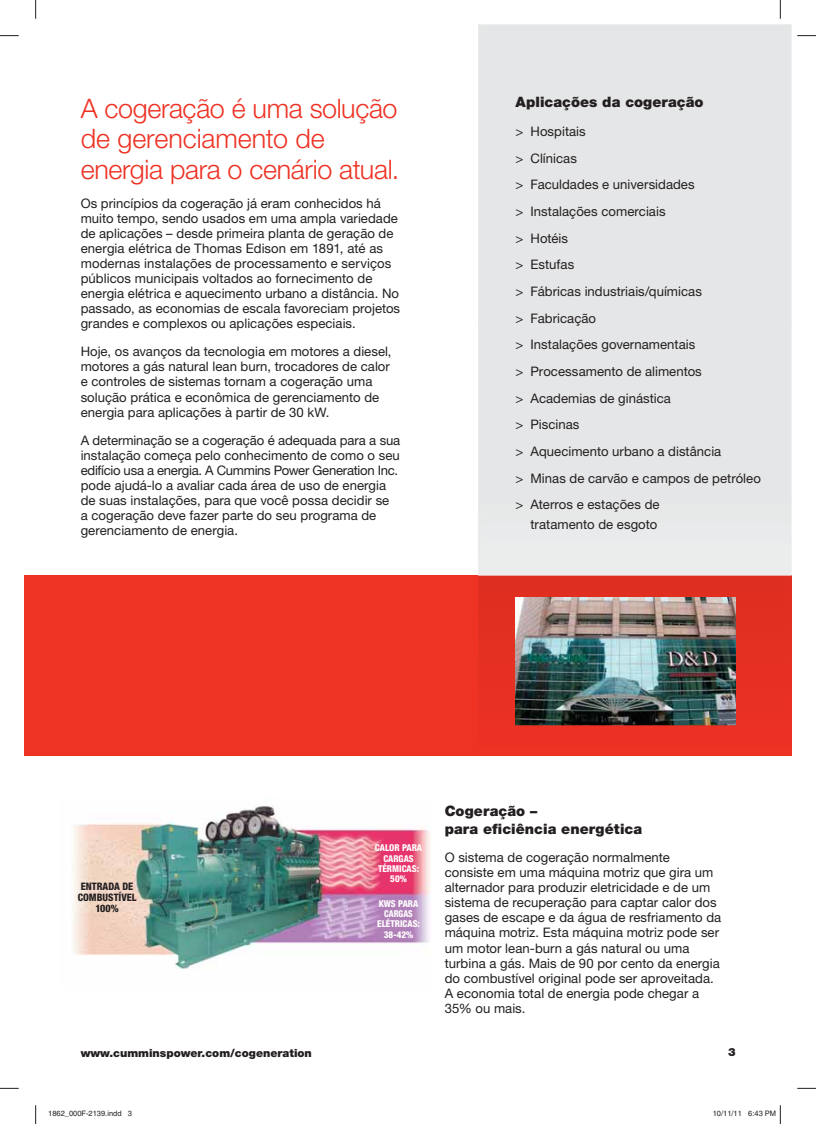
<style>
.page{position:relative;width:816px;height:1124px;background:#fff}
.page>*{position:absolute;margin:0;border:0;box-sizing:border-box;transform-origin:0 0}
.t1{font:300 26.88px/30.9px "Helvetica Neue LT";letter-spacing:-.01em;color:#ee3224}
.t2{font:900 14.38px/17.5px "Helvetica Neue LT";letter-spacing:.005em;color:#231f20}
.t3{font:13.12px/15px "Helvetica Neue LT";color:#231f20}
.t4{font:900 11.25px "Helvetica Neue LT";color:#231f20}
.t5{font:800 condensed 10.38px/11.1px "Helvetica Neue LT";color:#231f20;text-align:center}
.t6{font:800 condensed 9.5px/10.4px "Helvetica Neue LT";color:#fff;text-align:center;scale:.96 1}
.t7{font:7.5px "Helvetica";color:#231f20}
</style>
<div class="page">
<div style="left:24px;top:576px;width:767px;height:180px;background:#ee3224"></div>
<img style="left:478px;top:24px;width:313px;height:702px">
<img style="left:515px;top:598px;width:220px;height:127px">
<img style="left:73px;top:806px;width:357px;height:164px">
<svg style="left:0;top:35px;width:19px;height:1px"></svg>
<svg style="left:797px;top:35px;width:18px;height:1px"></svg>
<svg style="left:0;top:1087px;width:19px;height:2px"></svg>
<svg style="left:797px;top:1087px;width:18px;height:2px"></svg>
<svg style="left:35px;top:0;width:1px;height:19px"></svg>
<svg style="left:35px;top:1105px;width:1px;height:19px"></svg>
<svg style="left:779px;top:0;width:2px;height:19px"></svg>
<svg style="left:779px;top:1105px;width:2px;height:19px"></svg>
<h1 class="t1" style="left:81px;top:96px;width:320px">A cogeração é uma solução de gerenciamento de energia para o cenário atual.</h1>
<p class="t3" style="left:81px;top:197px;width:321px">Os princípios da cogeração já eram conhecidos há muito tempo, sendo usados em uma ampla variedade de aplicações – desde primeira planta de geração de energia elétrica de Thomas Edison em 1891, até as modernas instalações de processamento e serviços públicos municipais voltados ao fornecimento de energia elétrica e aquecimento urbano a distância. No passado, as economias de escala favoreciam projetos grandes e complexos ou aplicações especiais.</p>
<p class="t3" style="left:81px;top:346px;width:312px">Hoje, os avanços da tecnologia em motores a diesel, motores a gás natural lean burn, trocadores de calor e controles de sistemas tornam a cogeração uma solução prática e econômica de gerenciamento de energia para aplicações à partir de 30 kW.</p>
<p class="t3" style="left:81px;top:434px;width:321px">A determinação se a cogeração é adequada para a sua instalação começa pelo conhecimento de como o seu edifício usa a energia. A Cummins Power Generation Inc. pode ajudá-lo a avaliar cada área de uso de energia de suas instalações, para que você possa decidir se<br>a cogeração deve fazer parte do seu programa de gerenciamento de energia.</p>
<p class="t2" style="left:515px;top:95px;width:190px">Aplicações da cogeração</p>
<p class="t3" style="left:515px;top:120px;width:247px;line-height:26.6px">&gt; Hospitais<br>&gt; Clínicas<br>&gt; Faculdades e universidades<br>&gt; Instalações comerciais<br>&gt; Hotéis<br>&gt; Estufas<br>&gt; Fábricas industriais/químicas<br>&gt; Fabricação<br>&gt; Instalações governamentais<br>&gt; Processamento de alimentos<br>&gt; Academias de ginástica<br>&gt; Piscinas<br>&gt; Aquecimento urbano a distância<br>&gt; Minas de carvão e campos de petróleo &gt; Aterros e estações de</p>
<p class="t3" style="left:530px;top:518px;width:128px">tratamento de esgoto</p>
<p class="t5" style="left:78px;top:881px;width:60px">ENTRADA DE<br>COMBUSTÍVEL<br>100%</p>
<p class="t6" style="left:375px;top:844px;width:51px">CALOR PARA<br>CARGAS<br>TÉRMICAS:<br>50%</p>
<p class="t6" style="left:377px;top:899px;width:46px">KWS PARA<br>CARGAS<br>ELÉTRICAS:<br>38-42%</p>
<p class="t2" style="left:444px;top:804px;width:199px">Cogeração –<br>para eficiência energética</p>
<p class="t3" style="left:444px;top:852px;width:278px">O sistema de cogeração normalmente consiste em uma máquina motriz que gira um alternador para produzir eletricidade e de um sistema de recuperação para captar calor dos gases de escape e da água de resfriamento da máquina motriz. Esta máquina motriz pode ser um motor lean-burn a gás natural ou uma turbina a gás. Mais de 90 por cento da energia do combustível original pode ser aproveitada.<br>A economia total de energia pode chegar a 35% ou mais.</p>
<p class="t4" style="left:81px;top:1048px;width:233px">www.cumminspower.com/cogeneration</p>
<p class="t4" style="left:727px;top:1047px;width:9px">3</p>
<p class="t7" style="left:48px;top:1111px;width:85px">1862_000F-2139.indd 3</p>
<p class="t7" style="left:712px;top:1111px;width:65px">10/11/11 6:43 PM</p>
</div>
